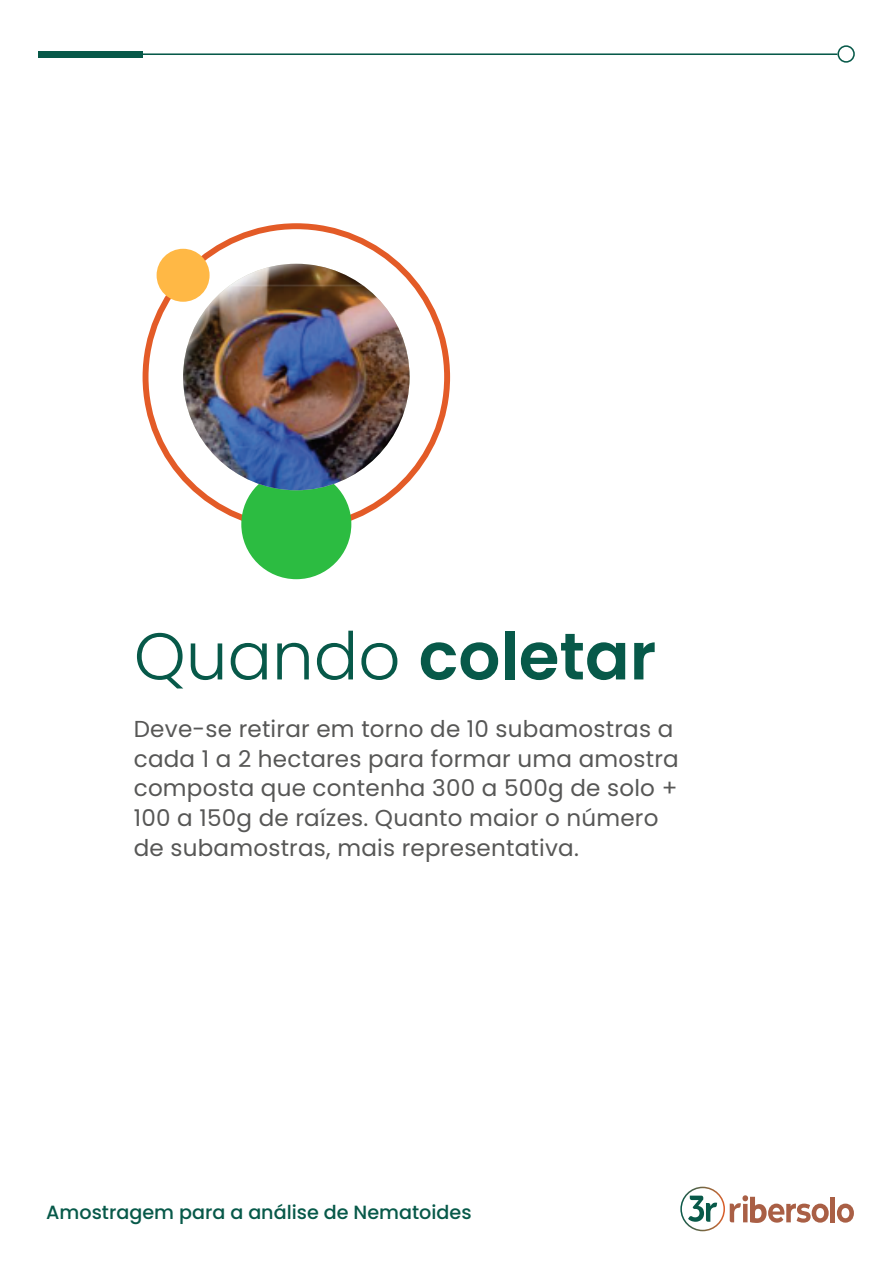
<style>
.page{position:relative;width:893px;height:1263px;background:#fff}
.page>*{position:absolute;margin:0;border:0;box-sizing:border-box;transform-origin:0 0}
.t1{font:600 65.85px "Poppins";color:#075949}
.t2{font:23.1px/29.7px "Poppins";letter-spacing:.01em;color:#575756}
.t3{font:500 19.2px "Poppins";color:#075949}
.s1{font-weight:300}
</style>
<div class="page">
<hr style="left:120px;top:53px;width:717px;height:2px;background:#075949">
<div style="left:837px;top:45px;width:18px;height:18px;border:2px solid #075949;border-radius:50%"></div>
<div style="left:38px;top:51px;width:105px;height:6px;background:#075949"></div>
<div style="left:830px;top:1197px;width:5px;height:25px;background:#a95f45"></div>
<svg style="left:837px;top:1203px;width:17px;height:19px"></svg>
<svg style="left:680px;top:1187px;width:149px;height:44px"></svg>
<div style="left:241px;top:469px;width:110px;height:110px;background:#2cbc41;border-radius:50%"></div>
<img style="left:183px;top:264px;width:227px;height:226px;border-radius:113px">
<div style="left:157px;top:249px;width:53px;height:53px;background:#ffb845;border-radius:50%"></div>
<h1 class="t1" style="left:134px;top:618px;width:524px"><span class="s1">Quando</span> coletar</h1>
<p class="t2" style="left:134px;top:714px;width:547px">Deve-se retirar em torno de 10 subamostras a cada 1 a 2 hectares para formar uma amostra composta que contenha 300 a 500g de solo + 100 a 150g de raízes. Quanto maior o número de subamostras, mais representativa.</p>
<p class="t3" style="left:46px;top:1201px;width:427px">Amostragem para a análise de Nematoides</p>
</div>
